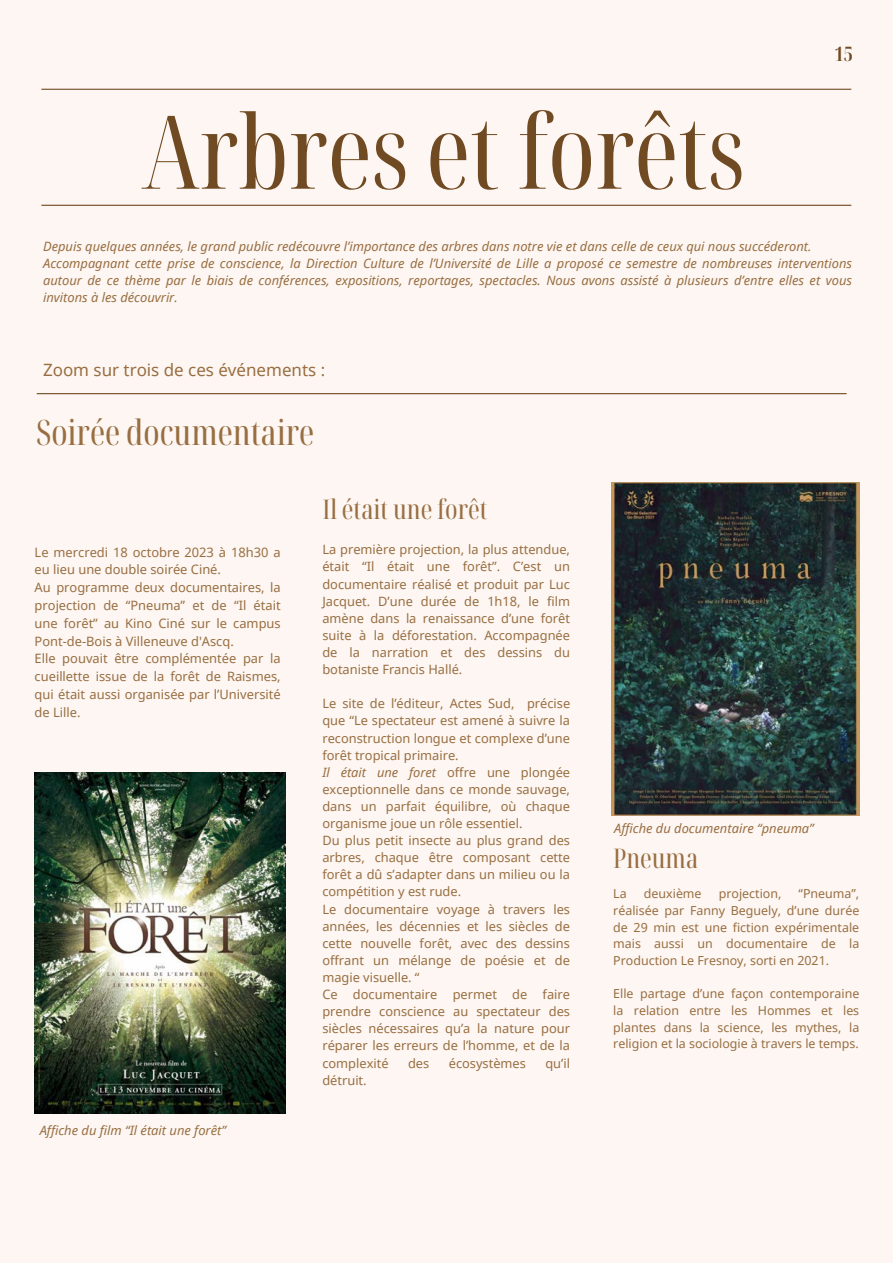
<style>
.page{position:relative;width:893px;height:1264px;background:#fff}
.page>*{position:absolute;margin:0;border:0;box-sizing:border-box;transform-origin:0 0}
.t1{font:extra-condensed 101.85px "Noto Serif Display";color:#704a22}
.t2{font:extra-condensed 34.95px "Noto Serif Display";color:#986e41}
.t3{font:extra-condensed 27px "Noto Serif Display";color:#986e41}
.t4{font:700 extra-condensed 19.95px "Noto Serif Display";color:#704a22}
.t5{font:16.95px "Noto Sans";color:#986e41}
.t6{font:italic 12.9px/17.2px "Noto Sans";color:#986e41;text-align:justify}
.t7{font:12.9px/17.9px "Noto Sans";color:#986e41;text-align:justify}
.t8{font:12.75px/17.1px "Noto Sans";color:#986e41;text-align:justify}
.t9{font:12.45px/16.6px "Noto Sans";color:#986e41;text-align:justify}
.s1{font-style:italic}
</style>
<div class="page">
<div style="left:0;top:0;width:892px;height:1262px;background:#fdf6f2"></div>
<hr style="left:41px;top:89px;width:810px;height:1px;background:#704a22">
<hr style="left:41px;top:205px;width:810px;height:1px;background:#704a22">
<hr style="left:37px;top:393px;width:809px;height:1px;background:#704a22">
<img style="left:35px;top:773px;width:250px;height:340px">
<img style="left:611px;top:482px;width:248px;height:333px">
<p class="t1" style="left:141px;top:80px;width:604px">Arbres et forêts</p>
<p class="t4" style="left:834px;top:40px;width:20px">15</p>
<p class="t6" style="left:43px;top:237px;width:769px">Depuis quelques années, le grand public redécouvre l’importance des arbres dans notre vie et dans celle de ceux qui nous succéderont.</p>
<p class="t6" style="left:43px;top:254px;width:810px">Accompagnant cette prise de conscience, la Direction Culture de l’Université de Lille a proposé ce semestre de nombreuses interventions autour de ce thème par le biais de conférences, expositions, reportages, spectacles. Nous avons assisté à plusieurs d’entre elles et vous invitons à les découvrir.</p>
<p class="t5" style="left:43px;top:357px;width:284px">Zoom sur trois de ces événements :</p>
<p class="t2" style="left:36px;top:407px;width:280px">Soirée documentaire</p>
<p class="t7" style="left:35px;top:542px;width:247px">Le mercredi 18 octobre 2023 à 18h30 a eu lieu une double soirée Ciné.</p>
<p class="t7" style="left:35px;top:578px;width:248px">Au programme deux documentaires, la projection de “Pneuma” et de “Il était une forêt” au Kino Ciné sur le campus Pont-de-Bois à Villeneuve d'Ascq.</p>
<p class="t7" style="left:35px;top:649px;width:247px">Elle pouvait être complémentée par la cueillette issue de la forêt de Raismes, qui était aussi organisée par l’Université de Lille.</p>
<p class="t6" style="left:40px;top:1121px;width:188px">Affiche du film “Il était une forêt”</p>
<p class="t3" style="left:322px;top:490px;width:167px">Il était une forêt</p>
<p class="t8" style="left:322px;top:541px;width:249px">La première projection, la plus attendue, était “Il était une forêt”. C’est un documentaire réalisé et produit par Luc Jacquet. D’une durée de 1h18, le film amène dans la renaissance d’une forêt suite à la déforestation. Accompagnée de la narration et des dessins du botaniste Francis Hallé.</p>
<p class="t8" style="left:322px;top:694px;width:249px">Le site de l’éditeur, Actes Sud, précise que “Le spectateur est amené à suivre la reconstruction longue et complexe d’une forêt tropical primaire.</p>
<p class="t8" style="left:322px;top:763px;width:249px"><span class="s1">Il était une foret</span> offre une plongée exceptionnelle dans ce monde sauvage, dans un parfait équilibre, où chaque organisme joue un rôle essentiel.</p>
<p class="t8" style="left:322px;top:831px;width:249px">Du plus petit insecte au plus grand des arbres, chaque être composant cette forêt a dû s’adapter dans un milieu ou la compétition y est rude.</p>
<p class="t8" style="left:322px;top:900px;width:249px">Le documentaire voyage à travers les années, les décennies et les siècles de cette nouvelle forêt, avec des dessins offrant un mélange de poésie et de magie visuelle. “</p>
<p class="t8" style="left:322px;top:985px;width:249px">Ce documentaire permet de faire prendre conscience au spectateur des siècles nécessaires qu’a la nature pour réparer les erreurs de l’homme, et de la complexité</p>
<p class="t8" style="left:408px;top:1053px;width:23px">des</p>
<p class="t8" style="left:448px;top:1053px;width:79px">écosystèmes</p>
<p class="t8" style="left:545px;top:1053px;width:26px">qu’il</p>
<p class="t8" style="left:322px;top:1071px;width:46px">détruit.</p>
<p class="t6" style="left:614px;top:819px;width:201px">Affiche du documentaire “pneuma”</p>
<p class="t3" style="left:613px;top:839px;width:86px">Pneuma</p>
<p class="t9" style="left:613px;top:885px;width:15px">La</p>
<p class="t9" style="left:644px;top:885px;width:59px">deuxième</p>
<p class="t9" style="left:718px;top:885px;width:64px">projection,</p>
<p class="t9" style="left:613px;top:885px;width:248px;text-indent:185px">“Pneuma”, réalisée par Fanny Beguely, d’une durée de 29 min est une fiction expérimentale mais aussi un documentaire de la Production Le Fresnoy, sorti en 2021.</p>
<p class="t9" style="left:613px;top:985px;width:247px">Elle partage d’une façon contemporaine la relation entre les Hommes et les plantes dans la science, les mythes, la religion et la sociologie à travers le temps.</p>
</div>
